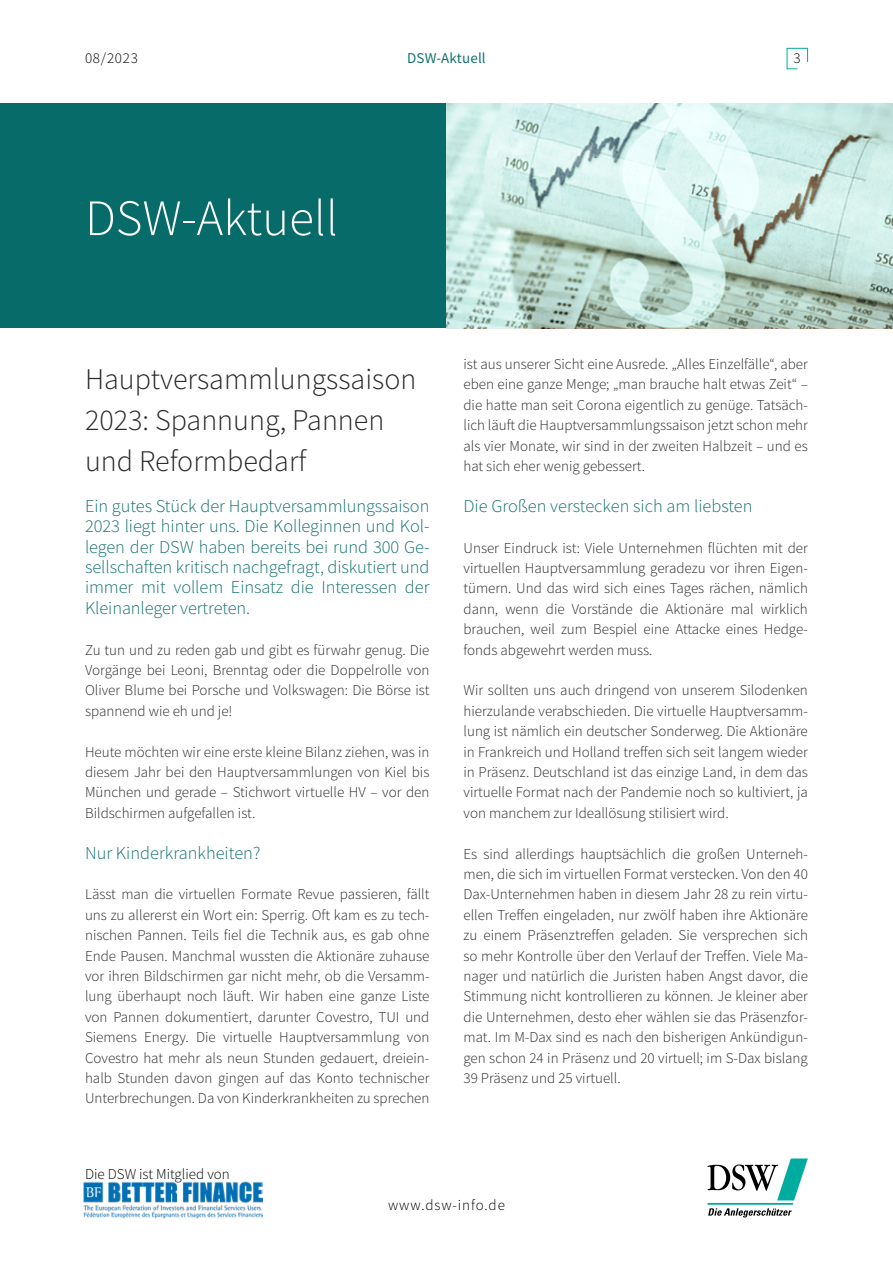
<style>
.page{position:relative;width:893px;height:1263px;background:#fff}
.page>*{position:absolute;margin:0;border:0;box-sizing:border-box;transform-origin:0 0}
.t1{font:300 51px "Source Sans Pro";color:#fff}
.t2{font:300 30px/40.8px "Source Sans Pro";color:#282827}
.t3{font:300 18px/20.4px "Source Sans Pro";letter-spacing:-.005em;color:#137270;text-align:justify}
.t4{font:300 15px/20.4px "Source Sans Pro";color:#282827;text-align:justify}
.t5{font:300 15px "Source Sans Pro";color:#000}
.t6{font:300 15px "Source Sans Pro";letter-spacing:.06em;color:#000}
.t7{font:15px "Source Sans Pro";letter-spacing:.01em;color:#137270}
</style>
<div class="page">
<svg style="left:786px;top:48px;width:22px;height:22px"></svg>
<svg style="left:707px;top:1158px;width:101px;height:59px"></svg>
<img style="left:83px;top:1182px;width:180px;height:37px">
<div style="left:0;top:104px;width:893px;height:224px;background:#076b69"></div>
<svg style="left:446px;top:104px;width:447px;height:224px;background:#c4dfd8"></svg>
<p class="t5" style="left:85px;top:49px;width:54px">08/2023</p>
<h1 class="t1" style="left:85px;top:187px;width:254px">DSW-Aktuell</h1>
<p class="t7" style="left:407px;top:48px;width:80px">DSW-Aktuell</p>
<p class="t5" style="left:794px;top:49px;width:9px">3</p>
<h2 class="t2" style="left:85px;top:359px;width:333px">Hauptversammlungssaison<br>2023: Spannung, Pannen und Reformbedarf</h2>
<p class="t3" style="left:85px;top:496px;width:346px">Ein gutes Stück der Hauptversammlungssaison 2023 liegt hinter uns. Die Kolleginnen und Kol&shy;legen der DSW haben bereits bei rund 300 Ge&shy;sellschaften kritisch nachgefragt, diskutiert und immer mit vollem Einsatz die Interessen der Kleinanleger vertreten.</p>
<p class="t4" style="left:85px;top:639px;width:346px">Zu tun und zu reden gab und gibt es fürwahr genug. Die Vorgänge bei Leoni, Brenntag oder die Doppelrolle von Oliver Blume bei Porsche und Volkswagen: Die Börse ist spannend wie eh und je!</p>
<p class="t4" style="left:85px;top:741px;width:346px">Heute möchten wir eine erste kleine Bilanz ziehen, was in diesem Jahr bei den Hauptversammlungen von Kiel bis München und gerade – Stichwort virtuelle HV – vor den Bildschirmen aufgefallen ist.</p>
<p class="t3" style="left:85px;top:842px;width:177px">Nur Kinderkrankheiten?</p>
<p class="t4" style="left:85px;top:884px;width:346px">Lässt man die virtuellen Formate Revue passieren, fällt uns zu allererst ein Wort ein: Sperrig. Oft kam es zu tech&shy;nischen Pannen. Teils fiel die Technik aus, es gab ohne Ende Pausen. Manchmal wussten die Aktionäre zuhause vor ihren Bildschirmen gar nicht mehr, ob die Versamm&shy;lung überhaupt noch läuft. Wir haben eine ganze Liste von Pannen dokumentiert, darunter Covestro, TUI und Siemens Energy. Die virtuelle Hauptversammlung von Covestro hat mehr als neun Stunden gedauert, dreiein&shy;halb Stunden davon gingen auf das Konto technischer Unterbrechungen. Da von Kinderkrankheiten zu sprechen</p>
<p class="t5" style="left:85px;top:1165px;width:146px">Die DSW ist Mitglied von</p>
<p class="t4" style="left:463px;top:354px;width:346px">ist aus unserer Sicht eine Ausrede. „Alles Einzelfälle“, aber eben eine ganze Menge; „man brauche halt etwas Zeit“ – die hatte man seit Corona eigentlich zu genüge. Tatsäch&shy;lich läuft die Hauptversammlungssaison jetzt schon mehr als vier Monate, wir sind in der zweiten Halbzeit – und es hat sich eher wenig gebessert.</p>
<p class="t3" style="left:463px;top:496px;width:291px">Die Großen verstecken sich am liebsten</p>
<p class="t4" style="left:463px;top:537px;width:346px">Unser Eindruck ist: Viele Unternehmen flüchten mit der virtuellen Hauptversammlung geradezu vor ihren Eigen&shy;tümern. Und das wird sich eines Tages rächen, nämlich dann, wenn die Vorstände die Aktionäre mal wirklich brauchen, weil zum Bespiel eine Attacke eines Hedge&shy;fonds abgewehrt werden muss.</p>
<p class="t4" style="left:463px;top:680px;width:346px">Wir sollten uns auch dringend von unserem Silodenken hierzulande verabschieden. Die virtuelle Hauptversamm&shy;lung ist nämlich ein deutscher Sonderweg. Die Aktionäre in Frankreich und Holland treffen sich seit langem wieder in Präsenz. Deutschland ist das einzige Land, in dem das virtuelle Format nach der Pandemie noch so kultiviert, ja von manchem zur Ideallösung stilisiert wird.</p>
<p class="t4" style="left:463px;top:843px;width:346px">Es sind allerdings hauptsächlich die großen Unterneh&shy;men, die sich im virtuellen Format verstecken. Von den 40<br>Dax-Unternehmen haben in diesem Jahr 28 zu rein virtu&shy;ellen Treffen eingeladen, nur zwölf haben ihre Aktionäre zu einem Präsenztreffen geladen. Sie versprechen sich so mehr Kontrolle über den Verlauf der Treffen. Viele Ma&shy;nager und natürlich die Juristen haben Angst davor, die Stimmung nicht kontrollieren zu können. Je kleiner aber die Unternehmen, desto eher wählen sie das Präsenzfor&shy;mat. Im M-Dax sind es nach den bisherigen Ankündigun&shy;gen schon 24 in Präsenz und 20 virtuell; im S-Dax bislang 39 Präsenz und 25 virtuell.</p>
<p class="t6" style="left:388px;top:1195px;width:118px">www.dsw-info.de</p>
</div>
